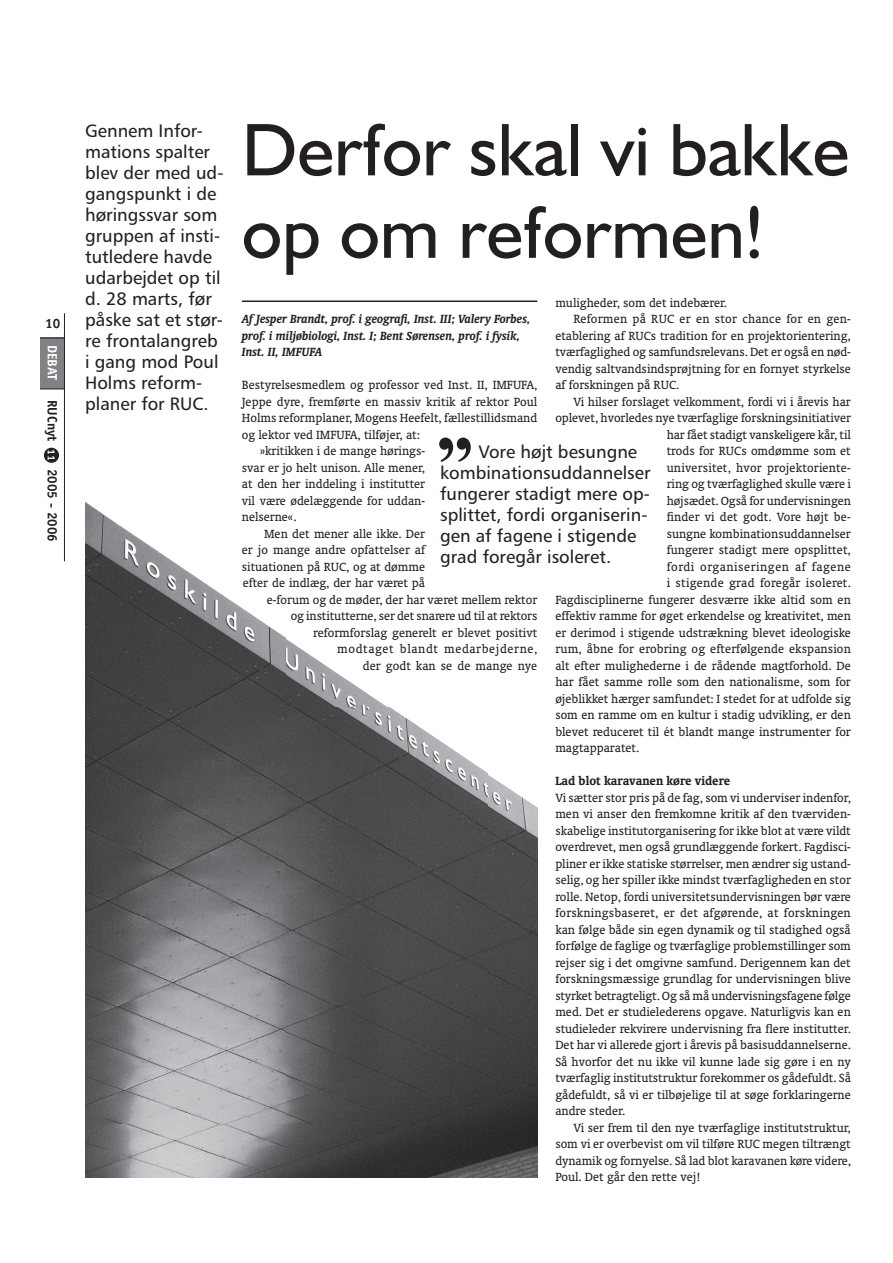
<style>
.page{position:relative;width:893px;height:1263px;background:#fff}
.page>*{position:absolute;margin:0;border:0;box-sizing:border-box;transform-origin:0 0}
.t1{font:75px/82.5px "Humanist 521 BT";color:#231f20}
.t2{font:800 67.5px "Times New Roman";color:#231f20}
.t3{font:18px/21px "Humanist 777 BT Roman B";color:#231f20}
.t4{font:13.5px/16.5px "Oranda BT";color:#231f20;text-align:justify}
.t5{font:italic 700 13.5px/16.5px "Oranda BT";color:#231f20}
.t6{font:13.5px "Oranda BT";letter-spacing:.02em;color:#231f20}
.t7{font:13.5px "Oranda BT";letter-spacing:.045em;color:#231f20}
.t8{font:13.5px "Oranda BT";letter-spacing:.04em;color:#231f20}
.t9{font:700 13.5px "Oranda BT";color:#231f20}
.t10{font:700 13.5px "Officina Sans";color:#231f20}
.t11{font:700 13.5px "Officina Sans";letter-spacing:-.01em;color:#fff}
.s1{font-size:10.5px;color:#fff}
</style>
<div class="page">
<div style="left:44px;top:448px;width:15px;height:15px;background:#231f20;border-radius:50%"></div>
<div style="left:40px;top:338px;width:24px;height:51px;background:#808285"></div>
<hr style="left:64px;top:313px;width:1px;height:248px;background:#231f20">
<svg style="left:40px;top:389px;width:24px;height:1px"></svg>
<svg style="left:40px;top:338px;width:24px;height:1px"></svg>
<img style="left:85px;top:502px;width:452px;height:675px">
<hr style="left:242px;top:301px;width:295px;height:1px;background:#231f20">
<p class="t10" style="left:45px;top:318px;width:17px">10</p>
<p class="t11" style="left:58px;top:345px;width:37px;rotate:90deg">DEBAT</p>
<p class="t10" style="left:58px;top:400px;width:143px;rotate:90deg">RUCnyt <span class="s1">11</span> 2005 - 2006</p>
<h3 class="t3" style="left:85px;top:122px;width:140px">Gennem Infor&shy;mations spalter blev der med ud&shy;gangspunkt i de høringssvar som gruppen af insti&shy;tutledere havde udarbejdet op til d. 28 marts, før påske sat et stør&shy;re frontalangreb i gang mod Poul<br>Holms reform&shy;planer for RUC.</h3>
<h1 class="t1" style="left:242px;top:117px;width:609px">Derfor skal vi bakke op om reformen!</h1>
<p class="t4" style="left:555px;top:295px;width:173px">muligheder, som det indebærer.</p>
<p class="t4" style="left:573px;top:312px;width:279px">Reformen på RUC er en stor chance for en gen-</p>
<p class="t4" style="left:555px;top:328px;width:297px">etablering af RUCs tradition for en projektorientering,</p>
<p class="t4" style="left:555px;top:345px;width:297px">tværfaglighed og samfundsrelevans. Det er også en nød-</p>
<p class="t4" style="left:555px;top:361px;width:297px">vendig saltvandsindsprøjtning for en fornyet styrkelse</p>
<p class="t4" style="left:555px;top:378px;width:125px">af forskningen på RUC.</p>
<p class="t4" style="left:573px;top:394px;width:279px">Vi hilser forslaget velkomment, fordi vi i årevis har</p>
<p class="t4" style="left:555px;top:411px;width:297px">oplevet, hvorledes nye tværfaglige forskningsinitiativer</p>
<p class="t4" style="left:666px;top:427px;width:186px">har fået stadigt vanskeligere kår, til</p>
<p class="t4" style="left:666px;top:444px;width:186px">trods for RUCs omdømme som et</p>
<p class="t4" style="left:666px;top:460px;width:186px">universitet, hvor projektoriente-</p>
<p class="t4" style="left:666px;top:477px;width:186px">ring og tværfaglighed skulle være i</p>
<p class="t4" style="left:666px;top:493px;width:186px">højsædet. Også for undervisningen</p>
<p class="t4" style="left:666px;top:510px;width:186px">finder vi det godt. Vore højt be-</p>
<p class="t4" style="left:666px;top:526px;width:186px">sungne kombinationsuddannelser</p>
<p class="t4" style="left:666px;top:543px;width:185px">fungerer stadigt mere opsplittet,</p>
<p class="t8" style="left:666px;top:562px;width:186px">fordi organiseringen af fagene</p>
<p class="t6" style="left:666px;top:578px;width:186px">i stigende grad foregår isoleret.</p>
<p class="t4" style="left:555px;top:592px;width:297px">Fagdisciplinerne fungerer desværre ikke altid som en</p>
<p class="t4" style="left:555px;top:609px;width:297px">effektiv ramme for øget erkendelse og kreativitet, men</p>
<p class="t4" style="left:555px;top:625px;width:297px">er derimod i stigende udstrækning blevet ideologiske</p>
<p class="t4" style="left:555px;top:642px;width:297px">rum, åbne for erobring og efterfølgende ekspansion</p>
<p class="t4" style="left:555px;top:658px;width:297px">alt efter mulighederne i de rådende magtforhold. De</p>
<p class="t4" style="left:555px;top:675px;width:297px">har fået samme rolle som den nationalisme, som for</p>
<p class="t4" style="left:555px;top:691px;width:297px">øjeblikket hærger samfundet: I stedet for at udfolde sig</p>
<p class="t4" style="left:555px;top:708px;width:297px">som en ramme om en kultur i stadig udvikling, er den</p>
<p class="t4" style="left:555px;top:724px;width:297px">blevet reduceret til ét blandt mange instrumenter for</p>
<p class="t4" style="left:555px;top:741px;width:85px">magtapparatet.</p>
<p class="t9" style="left:555px;top:776px;width:176px">Lad blot karavanen køre videre</p>
<p class="t4" style="left:555px;top:790px;width:297px">Vi sætter stor pris på de fag, som vi underviser indenfor, men vi anser den fremkomne kritik af den tværviden&shy;skabelige institutorganisering for ikke blot at være vildt overdrevet, men også grundlæggende forkert. Fagdisci&shy;pliner er ikke statiske størrelser, men ændrer sig ustand&shy;selig, og her spiller ikke mindst tværfagligheden en stor rolle. Netop, fordi universitetsundervisningen bør være forskningsbaseret, er det afgørende, at forskningen kan følge både sin egen dynamik og til stadighed også forfølge de faglige og tværfaglige problemstillinger som rejser sig i det omgivne samfund. Derigennem kan det forskningsmæssige grundlag for undervisningen blive styrket betragteligt. Og så må undervisningsfagene følge med. Det er studielederens opgave. Naturligvis kan en studieleder rekvirere undervisning fra flere institutter.<br>Det har vi allerede gjort i årevis på basisuddannelserne.<br>Så hvorfor det nu ikke vil kunne lade sig gøre i en ny tværfaglig institutstruktur forekommer os gådefuldt. Så gådefuldt, så vi er tilbøjelige til at søge forklaringerne andre steder.</p>
<p class="t4" style="left:555px;top:1120px;width:297px;text-indent:18px">Vi ser frem til den nye tværfaglige institutstruktur, som vi er overbevist om vil tilføre RUC megen tiltrængt dynamik og fornyelse. Så lad blot karavanen køre videre, Poul. Det går den rette vej!</p>
<p class="t5" style="left:242px;top:312px;width:290px">Af Jesper Brandt, prof. i geografi, Inst. III; Valery Forbes, prof. i miljøbiologi, Inst. I; Bent Sørensen, prof. i fysik,<br>Inst. II, IMFUFA</p>
<p class="t4" style="left:242px;top:378px;width:297px">Bestyrelsesmedlem og professor ved Inst. II, IMFUFA,</p>
<p class="t4" style="left:242px;top:394px;width:297px">Jeppe dyre, fremførte en massiv kritik af rektor Poul</p>
<p class="t4" style="left:242px;top:411px;width:297px">Holms reformplaner, Mogens Heefelt, fællestillidsmand</p>
<p class="t4" style="left:242px;top:427px;width:179px">og lektor ved IMFUFA, tilføjer, at:</p>
<p class="t4" style="left:260px;top:444px;width:167px">»kritikken i de mange hørings-</p>
<p class="t4" style="left:242px;top:460px;width:185px">svar er jo helt unison. Alle mener,</p>
<p class="t4" style="left:242px;top:477px;width:185px">at den her inddeling i institutter</p>
<p class="t4" style="left:242px;top:493px;width:185px">vil være ødelæggende for uddan-</p>
<p class="t4" style="left:242px;top:510px;width:56px">nelserne«.</p>
<p class="t4" style="left:264px;top:526px;width:162px">Men det mener alle ikke. Der</p>
<p class="t4" style="left:242px;top:543px;width:185px">er jo mange andre opfattelser af</p>
<p class="t4" style="left:242px;top:559px;width:185px">situationen på RUC, og at dømme</p>
<p class="t4" style="left:243px;top:576px;width:184px">efter de indlæg, der har været på</p>
<p class="t4" style="left:267px;top:592px;width:272px">e-forum og de møder, der har været mellem rektor</p>
<p class="t4" style="left:291px;top:609px;width:248px">og institutterne, ser det snarere ud til at rektors</p>
<p class="t4" style="left:313px;top:625px;width:225px">reformforslag generelt er blevet positivt</p>
<p class="t7" style="left:337px;top:644px;width:201px">modtaget blandt medarbejderne,</p>
<p class="t4" style="left:363px;top:658px;width:176px">der godt kan se de mange nye</p>
<h2 class="t2" style="left:436px;top:422px;width:39px">”</h2>
<h3 class="t3" style="left:440px;top:442px;width:212px;text-indent:38px">Vore højt besungne kombinationsuddannelser fungerer stadigt mere op&shy;splittet, fordi organiserin&shy;gen af fagene i stigende grad foregår isoleret.</h3>
</div>
